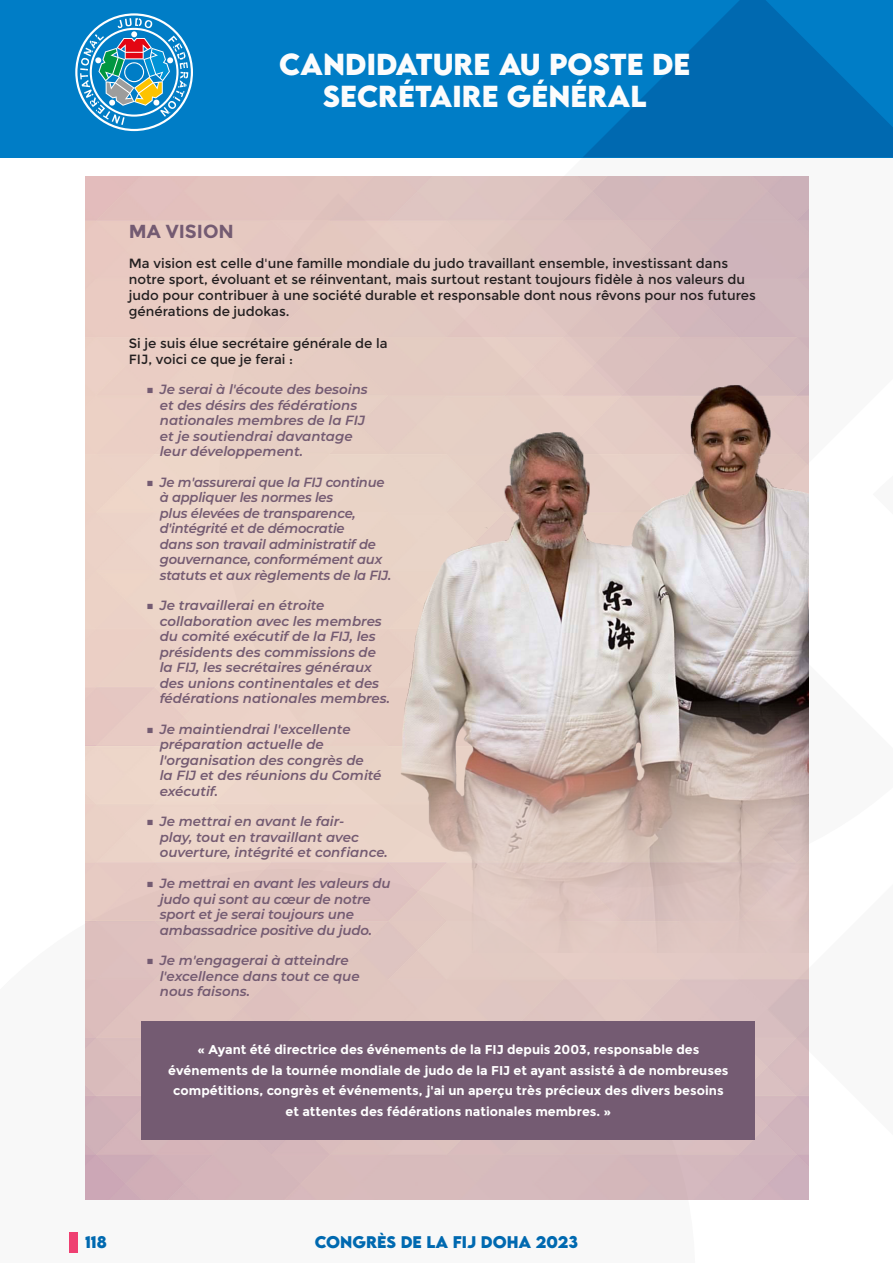
<style>
.page{position:relative;width:893px;height:1263px;background:#fff}
.page>*{position:absolute;margin:0;border:0;box-sizing:border-box;transform-origin:0 0}
.Page_headtitle{font:700 27px "LEMONMILK";color:#fcfcfc}
.t1{font:700 18.9px "Montserrat";color:#745b72}
.t2{font:700 15px "LEMONMILK";color:#0069b0}
.t3{font:italic 600 13.35px/15.5px "Montserrat";color:#745b72}
.t4{font:13.35px/16px "Montserrat";color:#231f20}
.t5{font:700 12.75px/20.7px "Montserrat";color:#fff;text-align:center}
</style>
<div class="page">
<svg style="left:767px;top:744px;width:42px;height:456px"></svg>
<div style="left:0;top:0;width:893px;height:157px;background:#007dc6"></div>
<svg style="left:583px;top:0;width:310px;height:157px;fill:#0069b0"></svg>
<svg style="left:75px;top:13px;width:118px;height:118px"></svg>
<div style="left:69px;top:1232px;width:8px;height:20px;background:#ef3f71"></div>
<img style="left:85px;top:176px;width:723px;height:1023px">
<img style="left:391px;top:338px;width:417px;height:614px">
<div style="left:142px;top:1021px;width:613px;height:119px;background:#745b72"></div>
<p class="Page_headtitle" style="left:279px;top:46px;width:413px">CANDIDATURE au POSTE DE</p>
<p class="Page_headtitle" style="left:323px;top:78px;width:325px">SECRÉTAIRE GÉNÉRAL</p>
<p class="t1" style="left:129px;top:220px;width:107px">MA VISION</p>
<p class="t4" style="left:129px;top:255px;width:629px">Ma vision est celle d'une famille mondiale du judo travaillant ensemble, investissant dans notre sport, évoluant et se réinventant, mais surtout restant toujours fidèle à nos valeurs du judo pour contribuer à une société durable et responsable dont nous rêvons pour nos futures générations de judokas.</p>
<p class="t4" style="left:129px;top:336px;width:260px">Si je suis élue secrétaire générale de la<br>FIJ, voici ce que je ferai :</p>
<p class="t3" style="left:160px;top:381px;width:209px;text-indent:-14px">■ Je serai à l'écoute des besoins et des désirs des fédérations nationales membres de la FIJ et je soutiendrai davantage leur développement.</p>
<p class="t3" style="left:160px;top:474px;width:233px;text-indent:-14px">■ Je m'assurerai que la FIJ continue à appliquer les normes les<br>plus élevées de transparence, d'intégrité et de démocratie<br>dans son travail administratif de gouvernance, conformément aux statuts et aux règlements de la FIJ.</p>
<p class="t3" style="left:160px;top:597px;width:232px;text-indent:-14px">■ Je travaillerai en étroite collaboration avec les membres du comité exécutif de la FIJ, les présidents des commissions de la FIJ, les secrétaires généraux des unions continentales et des fédérations nationales membres.</p>
<p class="t3" style="left:160px;top:721px;width:223px;text-indent:-14px">■ Je maintiendrai l'excellente préparation actuelle de l'organisation des congrès de<br>la FIJ et des réunions du Comité exécutif.</p>
<p class="t3" style="left:160px;top:813px;width:230px;text-indent:-14px">■ Je mettrai en avant le fair-<br>play, tout en travaillant avec ouverture, intégrité et confiance.</p>
<p class="t3" style="left:160px;top:875px;width:232px;text-indent:-14px">■ Je mettrai en avant les valeurs du judo qui sont au cœur de notre sport et je serai toujours une ambassadrice positive du judo.</p>
<p class="t3" style="left:160px;top:952px;width:201px;text-indent:-14px">■ Je m'engagerai à atteindre l'excellence dans tout ce que nous faisons.</p>
<p class="t5" style="left:168px;top:1039px;width:562px">« Ayant été directrice des événements de la FIJ depuis 2003, responsable des événements de la tournée mondiale de judo de la FIJ et ayant assisté à de nombreuses compétitions, congrès et événements, j'ai un aperçu très précieux des divers besoins et attentes des fédérations nationales membres. »</p>
<p class="t2" style="left:85px;top:1232px;width:23px">118</p>
<p class="t2" style="left:315px;top:1232px;width:265px">CONGRèS DE LA FIJ DOHA 2023</p>
</div>
